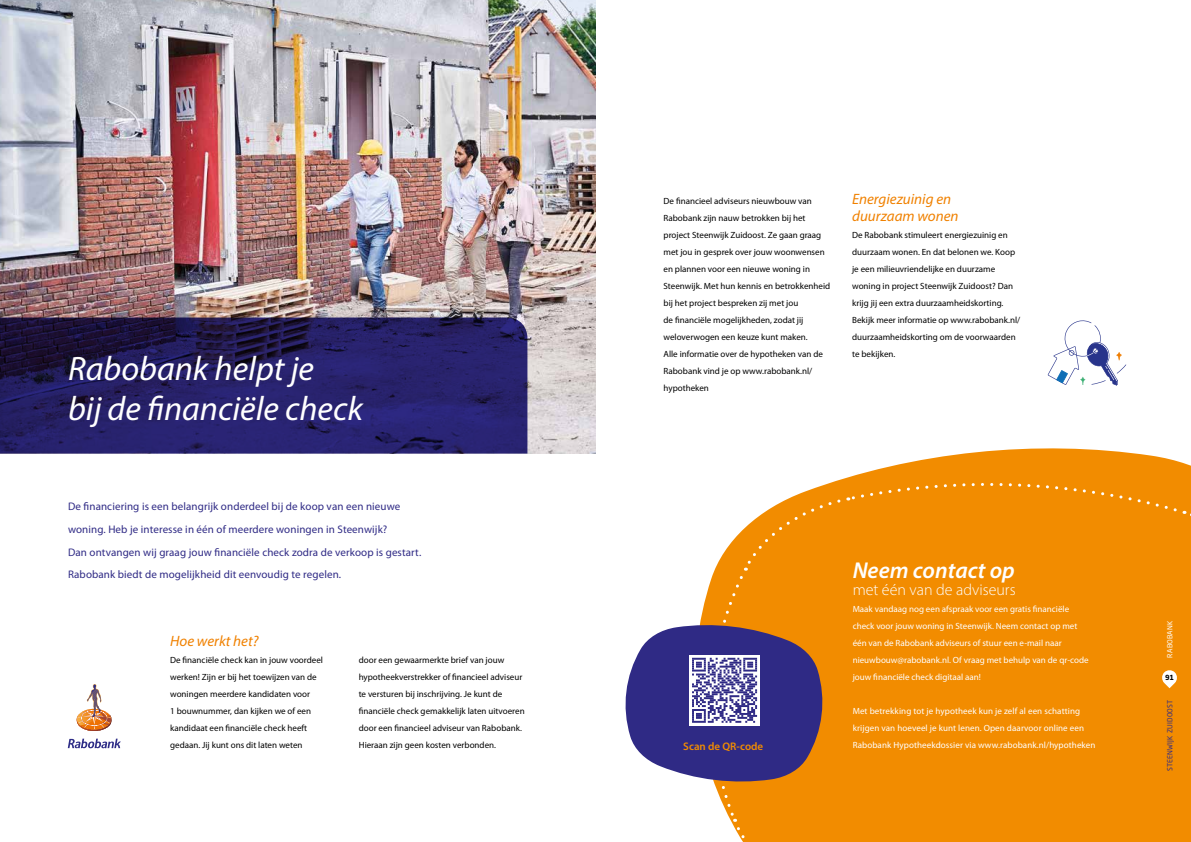
<style>
.page{position:relative;width:1191px;height:842px;background:#fff}
.page>*{position:absolute;margin:0;border:0;box-sizing:border-box;transform-origin:0 0}
.t1{font:italic 34px/39.7px "Myriad Pro";color:#fff}
.t2{font:italic 600 23px "Myriad Pro";color:#fff}
.t3{font:300 16px "Myriad Pro";color:#fff}
.t4{font:italic 15px/17px "Myriad Pro";color:#f08100}
.t5{font:11px/22.7px "Myriad Pro";letter-spacing:.01em;color:#2f2a85}
.t6{font:600 11px "Myriad Pro";color:#f28c00}
.t7{font:9px/17px "Myriad Pro";color:#000}
.t8{font:9px/17px "Myriad Pro";color:#fff}
.t9{font:7px "Neo Sans Std";letter-spacing:.03em;color:#2f2a85}
.t10{font:7px "Neo Sans Std";letter-spacing:.03em;color:#fff}
.t11{font:700 7px "Neo Sans Std";color:#000}
</style>
<div class="page">
<img style="left:0;top:0;width:595px;height:454px">
<div style="left:792px;top:448px;width:399px;height:394px;background:#f28c00"></div>
<svg style="left:1166px;top:840px;width:25px;height:2px"></svg>
<div style="left:848px;top:476px;width:343px;height:116px;background:#f28c00"></div>
<svg style="left:0;top:317px;width:527px;height:137px;background:#261f62"></svg>
<svg style="left:625px;top:497px;width:217px;height:345px"></svg>
<svg style="left:1161px;top:669px;width:16px;height:19px"></svg>
<svg style="left:1047px;top:320px;width:79px;height:65px"></svg>
<svg style="left:68px;top:739px;width:53px;height:9px"></svg>
<svg style="left:76px;top:684px;width:36px;height:47px"></svg>
<h1 class="t1" style="left:68px;top:348px;width:296px">Rabobank helpt je<br>bij de financiële check</h1>
<p class="t5" style="left:68px;top:495px;width:355px">De financiering is een belangrijk onderdeel bij de koop van een nieuwe woning. Heb je interesse in één of meerdere woningen in Steenwijk?<br>Dan ontvangen wij graag jouw financiële check zodra de verkoop is gestart.<br>Rabobank biedt de mogelijkheid dit eenvoudig te regelen.</p>
<h3 class="t4" style="left:170px;top:633px;width:90px">Hoe werkt het?</h3>
<p class="t7" style="left:170px;top:652px;width:154px">De financiële check kan in jouw voordeel werken! Zijn er bij het toewijzen van de woningen meerdere kandidaten voor<br>1 bouwnummer, dan kijken we of een kandidaat een financiële check heeft gedaan. Jij kunt ons dit laten weten</p>
<p class="t7" style="left:359px;top:652px;width:167px">door een gewaarmerkte brief van jouw hypotheekverstrekker of financieel adviseur te versturen bij inschrijving. Je kunt de financiële check gemakkelijk laten uitvoeren door een financieel adviseur van Rabobank.<br>Hieraan zijn geen kosten verbonden.</p>
<p class="t7" style="left:663px;top:193px;width:168px">De financieel adviseurs nieuwbouw van Rabobank zijn nauw betrokken bij het project Steenwijk Zuidoost. Ze gaan graag met jou in gesprek over jouw woonwensen en plannen voor een nieuwe woning in Steenwijk. Met hun kennis en betrokkenheid bij het project bespreken zij met jou<br>de financiële mogelijkheden, zodat jij weloverwogen een keuze kunt maken.<br>Alle informatie over de hypotheken van de Rabobank vind je op www.rabobank.nl/ hypotheken</p>
<h3 class="t4" style="left:852px;top:190px;width:108px">Energiezuinig en duurzaam wonen</h3>
<p class="t7" style="left:852px;top:227px;width:170px">De Rabobank stimuleert energiezuinig en duurzaam wonen. En dat belonen we. Koop je een milieuvriendelijke en duurzame woning in project Steenwijk Zuidoost? Dan krijg jij een extra duurzaamheidskorting.<br>Bekijk meer informatie op www.rabobank.nl/ duurzaamheidskorting om de voorwaarden te bekijken.</p>
<p class="t6" style="left:683px;top:739px;width:81px">Scan de QR-code</p>
<h2 class="t2" style="left:852px;top:556px;width:164px">Neem contact op</h2>
<h3 class="t3" style="left:852px;top:580px;width:164px">met één van de adviseurs</h3>
<p class="t8" style="left:852px;top:601px;width:238px">Maak vandaag nog een afspraak voor een gratis financiële check voor jouw woning in Steenwijk. Neem contact op met één van de Rabobank adviseurs of stuur een e-mail naar nieuwbouw@rabobank.nl. Of vraag met behulp van de qr-code jouw financiële check digitaal aan!</p>
<p class="t8" style="left:852px;top:703px;width:244px">Met betrekking tot je hypotheek kun je zelf al een schatting krijgen van hoeveel je kunt lenen. Open daarvoor online een<br>Rabobank Hypotheekdossier via www.rabobank.nl/hypotheken</p>
<p class="t10" style="left:1165px;top:658px;width:38px;rotate:-90deg">RABOBANK</p>
<p class="t11" style="left:1165px;top:673px;width:11px">91</p>
<p class="t9" style="left:1165px;top:771px;width:73px;rotate:-90deg">STEENWIJK ZUIDOOST</p>
</div>
